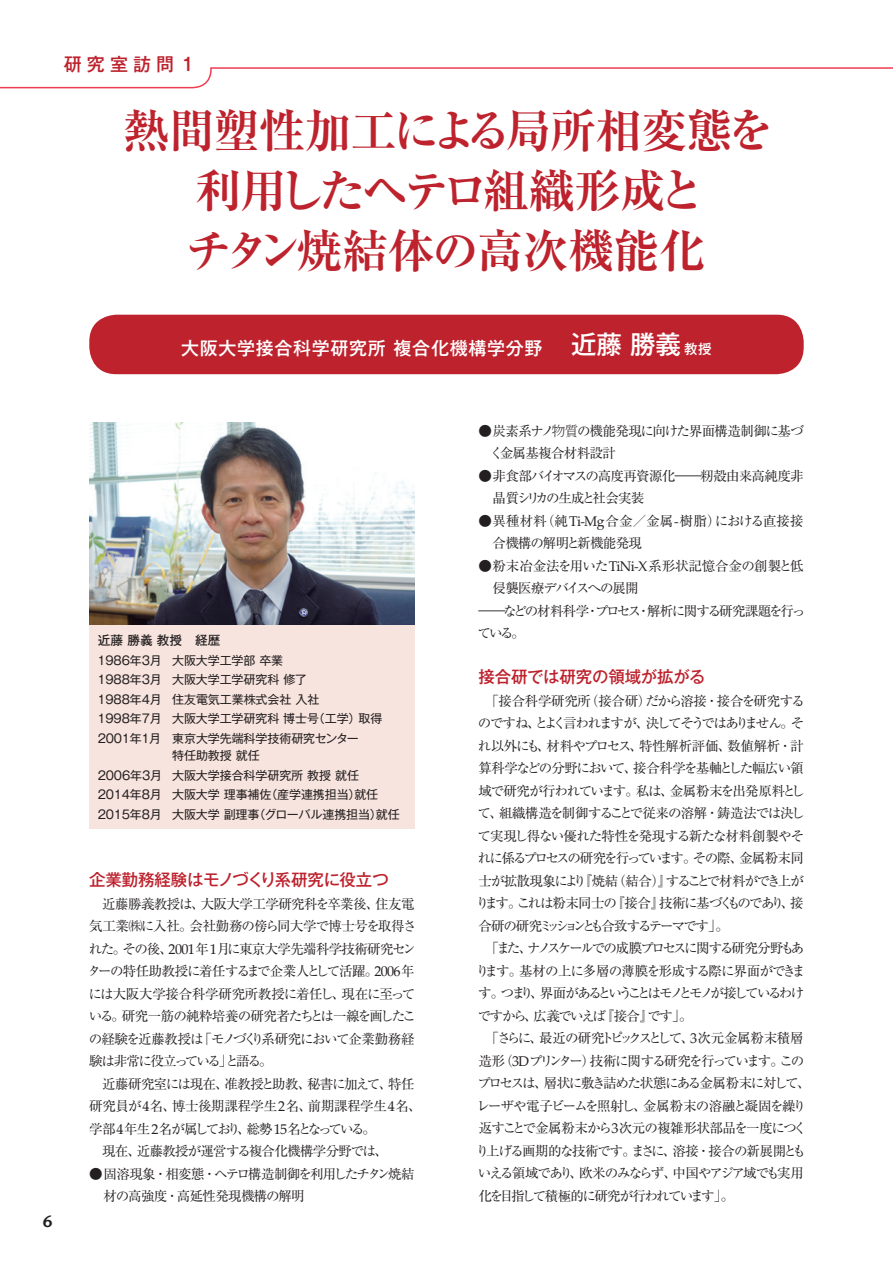
<style>
.page{position:relative;width:893px;height:1263px;background:#fff}
.page>*{position:absolute;margin:0;border:0;box-sizing:border-box;transform-origin:0 0}
.t1{font:700 46.2px/60px "Ryumin Pro";letter-spacing:-.025em;color:#bd222d;text-align:center}
.t2{font:500 18px "Gothic MB101 Pro";letter-spacing:.04em;color:#fff}
.t3{font:500 18px "Gothic MB101 Pro";letter-spacing:.285em;color:#bd222d}
.t4{font:500 16.5px "Gothic MB101 Pro";letter-spacing:-.015em;color:#bd222d}
.t5{font:15.9px "Stone Sans Semi Boold";color:#231f20}
.t6{font:13.5px/22.5px "Ryumin Pro";letter-spacing:-.105em;color:#231f20}
.t7{font:13.5px/22.5px "Ryumin Pro";letter-spacing:-.05em;color:#231f20}
.t8{font:13.5px "Ryumin Pro";letter-spacing:-.01em;color:#231f20}
.t9{font:13.5px "Ryumin Pro";letter-spacing:-.115em;color:#231f20;scale:2 1}
.t10{font:13.5px "Ryumin Pro";letter-spacing:-.085em;color:#231f20}
.t11{font:700 12.75px "Futo Go B101 Pro";letter-spacing:-.005em;color:#231f20}
.t12{font:12px/19.5px "Gothic MB101 Pro";letter-spacing:-.01em;color:#231f20}
.s1{font-size:25.5px}
.s2{font-size:13.5px}
.s3{font-family:"Palatino Linotype";font-size:14.25px}
.s4{font-family:"Adobe Ming Std";font-weight:300}
.s5{font-family:"Palatino Linotype";font-size:14.1px}
</style>
<div class="page">
<div style="left:89px;top:315px;width:715px;height:59px;background:#bd222d;border-radius:27px"></div>
<img style="left:89px;top:422px;width:326px;height:203px">
<div style="left:89px;top:625px;width:326px;height:204px;background:#f7e4de"></div>
<svg style="left:0;top:67px;width:893px;height:22px"></svg>
<h2 class="t3" style="left:64px;top:49px;width:132px">研究室訪問1</h2>
<h1 class="t1" style="left:123px;top:98px;width:652px">熱間塑性加工による局所相変態を利用したヘテロ組織形成と<br>チタン焼結体の高次機能化</h1>
<h2 class="t2" style="left:181px;top:333px;width:532px">大阪大学接合科学研究所 複合化機構学分野 <span class="s1">近藤 勝義</span><span class="s2">教授</span></h2>
<p class="t5" style="left:43px;top:1211px;width:12px">6</p>
<p class="t11" style="left:98px;top:630px;width:124px">近藤勝義教授　経歴</p>
<p class="t12" style="left:98px;top:649px;width:286px">1986年3月 大阪大学工学部卒業<br>1988年3月 大阪大学工学研究科修了<br>1988年4月 住友電気工業株式会社入社<br>1998年7月 大阪大学工学研究科博士号（工学）取得<br>2001年1月 東京大学先端科学技術研究センター</p>
<p class="t12" style="left:98px;top:744px;width:303px;text-indent:74px">特任助教授就任<br>2006年3月 大阪大学接合科学研究所教授就任<br>2014年8月 大阪大学理事補佐（産学連携担当）就任<br>2015年8月 大阪大学副理事（グローバル連携担当）就任</p>
<p class="t4" style="left:89px;top:866px;width:301px">企業勤務経験はモノづくり系研究に役立つ</p>
<p class="t7" style="left:88px;top:891px;width:335px">　近藤勝義教授は、大阪大学工学研究科を卒業後、住友電気工業㈱に入社。会社勤務の傍ら同大学で博士号を取得された。その後、<span class="s3">2001</span>年<span class="s3">1</span>月に東京大学先端科学技術研究センターの特任助教授に着任するまで企業人として活躍。<span class="s3">2006</span>年には大阪大学接合科学研究所教授に着任し、現在に至っている。研究一筋の純粋培養の研究者たちとは一線を画したこの経験を近藤教授は「モノづくり系研究において企業勤務経験は非常に役立っている」と語る。<br>　近藤研究室には現在、准教授と助教、秘書に加えて、特任研究員が<span class="s3">4</span>名、博士後期課程学生<span class="s3">2</span>名、前期課程学生<span class="s3">4</span>名、学部 <span class="s3">4</span> 年生 <span class="s3">2</span>名が属しており、総勢 <span class="s3">15</span> 名となっている。<br>　現在、近藤教授が運営する複合化機構学分野では、</p>
<p class="t7" style="left:104px;top:1161px;width:313px;text-indent:-14px">● 固溶現象・相変態・ヘテロ構造制御を利用したチタン焼結材の高強度・高延性発現機構の解明</p>
<p class="t7" style="left:490px;top:418px;width:315px;text-indent:-12px">●炭素系ナノ<span class="s4">物質</span>の機能発現に向けた界面構造制御に基づく金属基複合材料設計</p>
<p class="t7" style="left:493px;top:463px;width:313px;text-indent:-14px">●非食部バイオマスの高度再資源化―籾殻由来高純度非晶質シリカの生成と社会実装</p>
<p class="t7" style="left:493px;top:508px;width:313px;text-indent:-14px">●異種材料（純<span class="s5">Ti-Mg</span>合金／金属<span class="s5">-</span>樹脂）における直接接合機構の解明と新機能発現</p>
<p class="t8" style="left:478px;top:555px;width:327px">●粉末冶金法を用いた<span class="s5">TiNi-X</span>系形状記憶合金の創製と低</p>
<p class="t10" style="left:493px;top:578px;width:148px">侵襲医療デバイスへの展開</p>
<p class="t9" style="left:478px;top:600px;width:165px">―などの材料科学・プロセス・解析に関する研究課題を行っ</p>
<p class="t10" style="left:478px;top:623px;width:49px">ている。</p>
<p class="t4" style="left:478px;top:663px;width:229px">接合研では研究の領域が拡がる</p>
<p class="t6" style="left:476px;top:688px;width:336px">　「接合科学研究所（接合研）だから溶接・接合を研究するのですね、とよく言われますが、決してそうではありません。それ以外にも、材料やプロセス、特性解析評価、数値解析・計算科学などの分野において、接合科学を基軸とした幅広い領域で研究が行われています。私は、金属粉末を出発原料として、組織構造を制御することで従来の溶解・鋳造法では決して実現し得ない優れた特性を発現する新たな材料創製やそれに係るプロセスの研究を行っています。その際、金属粉末同士が拡散現象により『焼結（結合）』することで材料ができ上がります。これは粉末同士の『接合』技術に基づくものであり、接合研の研究ミッションとも合致するテーマです」。<br>　「また、ナノスケールでの成膜プロセスに関する研究分野もあります。基材の上に多層の薄膜を形成する際に界面ができます。つまり、界面があるということはモノとモノが接しているわけですから、広義でいえば『接合』です」。<br>　「さらに、最近の研究トピックスとして、<span class="s3">3</span> 次元金属粉末積層造形（<span class="s3">3</span><span class="s5">D</span>プリンター）技術に関する研究を行っています。このプロセスは、層状に敷き詰めた状態にある金属粉末に対して、レーザや電子ビームを照射し、金属粉末の溶融と凝固を繰り返すことで金属粉末から<span class="s3">3</span>次元の複雑形状部品を一度につくり上げる画期的な技術です。まさに、溶接・接合の新展開ともいえる領域であり、欧米のみならず、中国やアジア域でも実用化を目指して積極的に研究が行われています」。</p>
</div>
